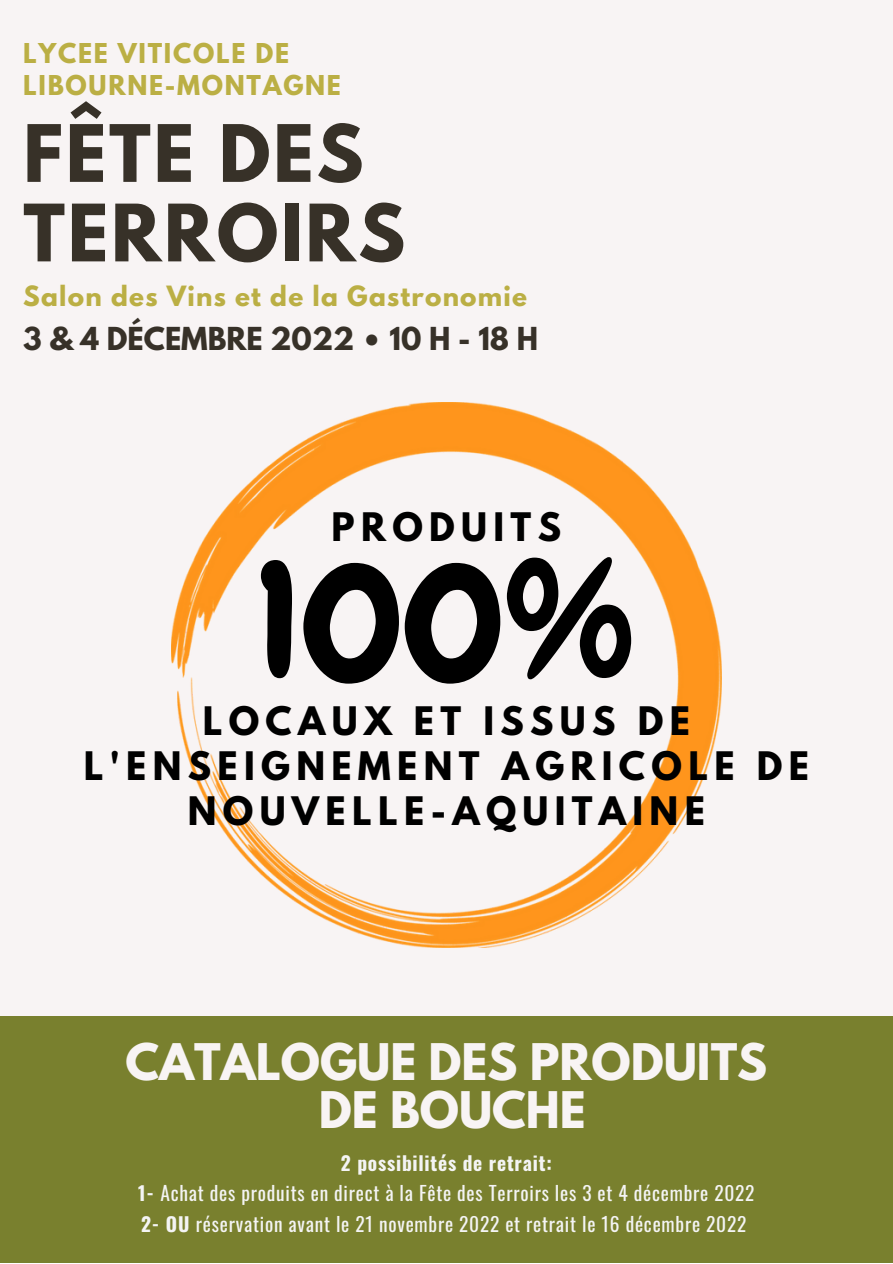
<style>
.page{position:relative;width:893px;height:1264px;background:#fff}
.page>*{position:absolute;margin:0;border:0;box-sizing:border-box;transform-origin:0 0}
.t1{font:164.1px "Chewy";color:#000}
.t2{font:700 70.05px/79.5px "League Spartan";letter-spacing:.04em;color:#373128}
.t3{font:700 44.7px/48.3px "League Spartan";color:#f8f4f4;text-align:center}
.t4{font:700 34.8px "League Spartan";letter-spacing:.18em;color:#000}
.t5{font:700 28.05px "League Spartan";color:#373128}
.t6{font:700 24.75px "League Spartan";letter-spacing:.05em;color:#bbaf44}
.t7{font:700 24.3px/32.5px "League Spartan";letter-spacing:.07em;color:#bbaf44}
.t8{font:19.35px/30.3px "Oswald";letter-spacing:.04em;color:#f4f4f4;text-align:center}
.s1{font-weight:700}
</style>
<div class="page">
<div style="left:0;top:0;width:892px;height:1262px;background:#f8f4f4"></div>
<div style="left:0;top:1015px;width:892px;height:247px;background:#79802e"></div>
<img style="left:171px;top:403px;width:550px;height:544px">
<p class="t7" style="left:23px;top:40px;width:319px">LYCEE VITICOLE DE<br>LIBOURNE-MONTAGNE</p>
<h2 class="t2" style="left:23px;top:123px;width:383px">FÊTE DES<br>TERROIRS</h2>
<p class="t6" style="left:23px;top:284px;width:505px">Salon des Vins et de la Gastronomie</p>
<h3 class="t5" style="left:23px;top:325px;width:516px">3 &amp; 4 DÉCEMBRE 2022 • 10 H - 18 H</h3>
<h3 class="t4" style="left:331px;top:510px;width:231px">PRODUITS</h3>
<h1 class="t1" style="left:257px;top:517px;width:380px">100%</h1>
<h3 class="t4" style="left:414px;top:703px;width:277px">ET ISSUS DE</h3>
<h3 class="t4" style="left:84px;top:748px;width:726px">L'ENSEIGNEMENT AGRICOLE DE</h3>
<h3 class="t4" style="left:188px;top:793px;width:518px">NOUVELLE-AQUITAINE</h3>
<h3 class="t4" style="left:203px;top:703px;width:190px">LOCAUX</h3>
<h3 class="t3" style="left:125px;top:1043px;width:643px">CATALOGUE DES PRODUITS<br>DE BOUCHE</h3>
<p class="t8" style="left:138px;top:1147px;width:617px"><span class="s1">2 possibilités de retrait:<br>1-</span> Achat des produits en direct à la Fête des Terroirs les 3 et 4 décembre 2022<br><span class="s1">2- OU</span> réservation avant le 21 novembre 2022 et retrait le 16 décembre 2022</p>
</div>
